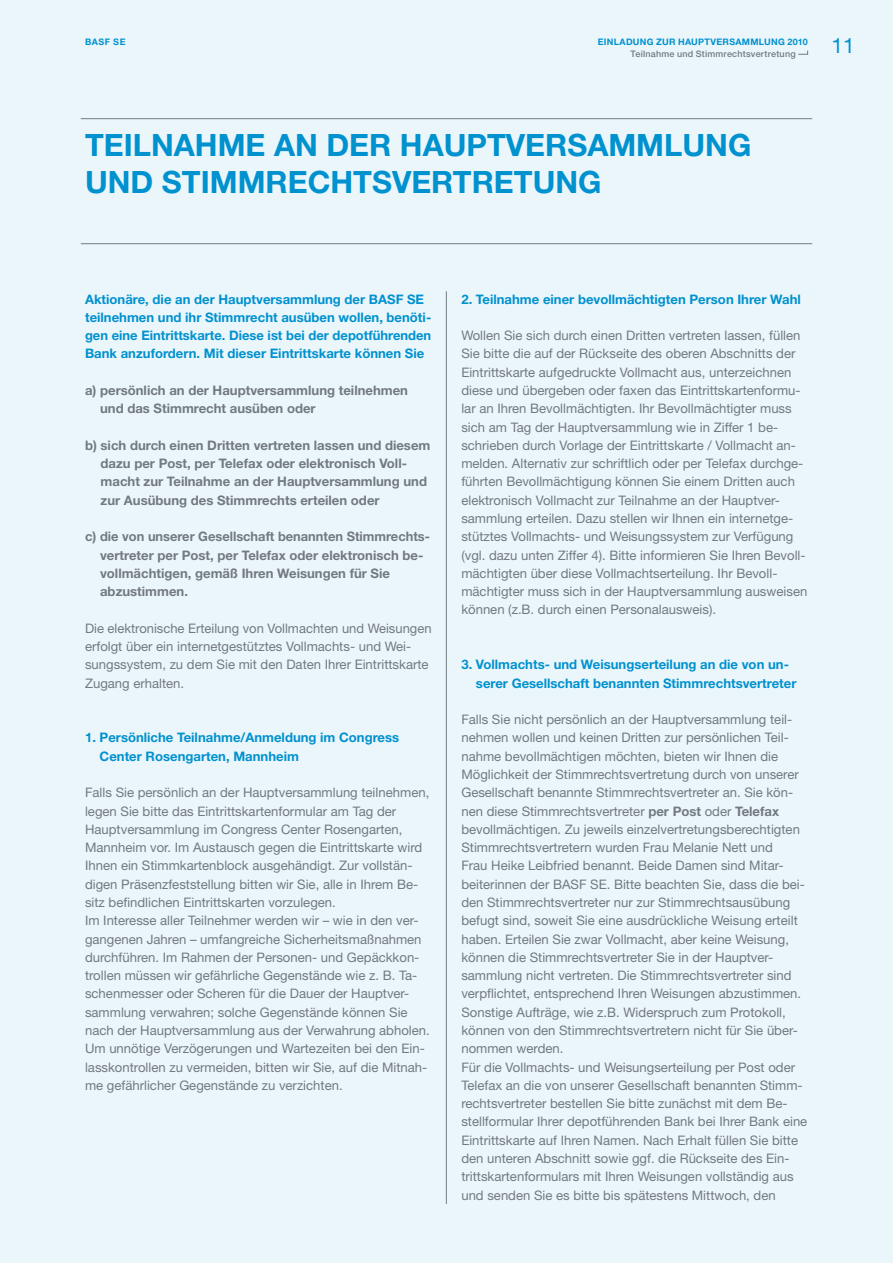
<style>
.page{position:relative;width:893px;height:1263px;background:#ebf6fb}
.page>*{position:absolute;margin:0;border:0;box-sizing:border-box;transform-origin:0 0}
.t1{font:700 30.75px "Helvetica Finanz Std";color:#0091cf}
.t2{font:21px "Helvetica Finanz Std";color:#0091cf}
.t3{font:13.2px/18.3px "Helvetica Finanz Std";color:#72797f}
.t4{font:700 13.2px/18.3px "Helvetica Finanz Std";color:#0091cf}
.t5{font:700 13.2px/18.3px "Helvetica Finanz Std";color:#72797f}
.t6{font:700 9px "Helvetica Finanz Std";letter-spacing:.03em;color:#0091cf}
.t7{font:500 9px "Helvetica Finanz Std";letter-spacing:.025em;color:#72797f}
.s1{font-weight:700}
</style>
<div class="page">
<svg style="left:798px;top:50px;width:10px;height:5px"></svg>
<hr style="left:81px;top:118px;width:731px;height:1px;background:#72797f">
<hr style="left:81px;top:243px;width:731px;height:1px;background:#72797f">
<hr style="left:446px;top:291px;width:1px;height:913px;background:#72797f">
<p class="t6" style="left:85px;top:36px;width:42px">BASF SE</p>
<p class="t6" style="left:598px;top:36px;width:127px">einladung zur hauptversamm</p>
<p class="t6" style="left:759px;top:36px;width:51px">lung 2010</p>
<p class="t7" style="left:631px;top:48px;width:167px">Teilnahme und Stimmrechtsvertretung</p>
<h2 class="t2" style="left:831px;top:33px;width:25px">11</h2>
<h1 class="t1" style="left:85px;top:126px;width:380px">TEILNAHME AN DER HAUPTV</h1>
<h1 class="t1" style="left:525px;top:126px;width:161px">ERSAMMLUNG</h1>
<h1 class="t1" style="left:85px;top:164px;width:23px">UND</h1>
<h1 class="t1" style="left:162px;top:164px;width:375px">STI MMRECHTSVERTRETUNG</h1>
<p class="t4" style="left:85px;top:290px;width:348px">Aktionäre, die an der Hauptversammlung der BASF SE teilnehmen und ihr Stimmrecht ausüben wollen, benöti&shy;gen eine Eintrittskarte. Diese ist bei der depotführenden Bank anzufordern. Mit dieser Eintrittskarte können Sie</p>
<p class="t5" style="left:100px;top:381px;width:309px;text-indent:-15px">a) persönlich an der Hauptversammlung teilnehmen und das Stimmrecht ausüben oder</p>
<p class="t5" style="left:101px;top:436px;width:331px;text-indent:-16px">b) sich durch einen Dritten vertreten lassen und diesem dazu per Post, per Telefax oder elektronisch Voll&shy;macht zur Teilnahme an der Hauptversammlung und zur Ausübung des Stimmrechts erteilen oder</p>
<p class="t5" style="left:100px;top:527px;width:331px;text-indent:-15px">c) die von unserer Gesellschaft benannten Stimmrechts&shy;vertreter per Post, per Telefax oder elektronisch be&shy;vollmächtigen, gemäß Ihren Weisungen für Sie abzustimmen.</p>
<p class="t3" style="left:85px;top:619px;width:348px">Die elektronische Erteilung von Vollmachten und Weisungen erfolgt über ein internetgestütztes Vollmachts- und Wei&shy;sungssystem, zu dem Sie mit den Daten Ihrer Eintrittskarte Zugang erhalten.</p>
<p class="t4" style="left:100px;top:728px;width:301px;text-indent:-15px">1. Persönliche Teilnahme/Anmeldung im Congress<br>Center Rosengarten, Mannheim</p>
<p class="t3" style="left:85px;top:783px;width:346px">Falls Sie persönlich an der Hauptversammlung teilnehmen, legen Sie bitte das Eintrittskartenformular am Tag der Hauptversammlung im Congress Center Rosengarten, Mannheim vor. Im Austausch gegen die Eintrittskarte wird Ihnen ein Stimmkartenblock ausgehändigt. Zur vollstän&shy;digen Präsenzfeststellung bitten wir Sie, alle in Ihrem Be&shy;sitz befindlichen Eintrittskarten vorzulegen.<br>Im Interesse aller Teilnehmer werden wir – wie in den ver&shy;gangenen Jahren – umfangreiche Sicherheitsmaßnahmen durchführen. Im Rahmen der Personen- und Gepäckkon&shy;trollen müssen wir gefährliche Gegenstände wie z. B. Ta&shy;schenmesser oder Scheren für die Dauer der Hauptver&shy;sammlung verwahren; solche Gegenstände können Sie nach der Hauptversammlung aus der Verwahrung abholen.<br>Um unnötige Verzögerungen und Wartezeiten bei den Ein&shy;lasskontrollen zu vermeiden, bitten wir Sie, auf die Mitnah&shy;me gefährlicher Gegenstände zu verzichten.</p>
<p class="t4" style="left:461px;top:290px;width:341px">2. Teilnahme einer bevollmächtigten Person Ihrer Wahl</p>
<p class="t3" style="left:461px;top:326px;width:347px">Wollen Sie sich durch einen Dritten vertreten lassen, füllen Sie bitte die auf der Rückseite des oberen Abschnitts der Eintrittskarte aufgedruckte Vollmacht aus, unterzeichnen diese und übergeben oder faxen das Eintrittskartenformu&shy;lar an Ihren Bevollmächtigten. Ihr Bevollmächtigter muss sich am Tag der Hauptversammlung wie in Ziffer 1 be&shy;schrieben durch Vorlage der Eintrittskarte / Vollmacht an&shy;melden. Alternativ zur schriftlich oder per Telefax durchge&shy;führten Bevollmächtigung können Sie einem Dritten auch elektronisch Vollmacht zur Teilnahme an der Hauptver&shy;sammlung erteilen. Dazu stellen wir Ihnen ein internetge&shy;stütztes Vollmachts- und Weisungssystem zur Verfügung (vgl. dazu unten Ziffer 4). Bitte informieren Sie Ihren Bevoll&shy;mächtigten über diese Vollmachtserteilung. Ihr Bevoll&shy;mächtigter muss sich in der Hauptversammlung ausweisen können (z.B. durch einen Personalausweis).</p>
<p class="t4" style="left:476px;top:655px;width:322px;text-indent:-15px">3. Vollmachts- und Weisungserteilung an die von un&shy;serer Gesellschaft benannten Stimmrechtsvertreter</p>
<p class="t3" style="left:461px;top:710px;width:347px">Falls Sie nicht persönlich an der Hauptversammlung teil&shy;nehmen wollen und keinen Dritten zur persönlichen Teil&shy;nahme bevollmächtigen möchten, bieten wir Ihnen die Möglichkeit der Stimmrechtsvertretung durch von unserer Gesellschaft benannte Stimmrechtsvertreter an. Sie kön&shy;nen diese Stimmrechtsvertreter <span class="s1">per Post</span> oder <span class="s1">Telefax </span>bevollmächtigen. Zu jeweils einzelvertretungsberechtigten Stimmrechtsvertretern wurden Frau Melanie Nett und<br>Frau Heike Leibfried benannt. Beide Damen sind Mitar&shy;beiterinnen der BASF SE. Bitte beachten Sie, dass die bei&shy;den Stimmrechtsvertreter nur zur Stimmrechtsausübung befugt sind, soweit Sie eine ausdrückliche Weisung erteilt haben. Erteilen Sie zwar Vollmacht, aber keine Weisung, können die Stimmrechtsvertreter Sie in der Hauptver&shy;sammlung nicht vertreten. Die Stimmrechtsvertreter sind verpflichtet, entsprechend Ihren Weisungen abzustimmen.<br>Sonstige Aufträge, wie z.B. Widerspruch zum Protokoll, können von den Stimmrechtsvertretern nicht für Sie über&shy;nommen werden.<br>Für die Vollmachts- und Weisungserteilung per Post oder Telefax an die von unserer Gesellschaft benannten Stimm&shy;rechtsvertreter bestellen Sie bitte zunächst mit dem Be&shy;stellformular Ihrer depotführenden Bank bei Ihrer Bank eine Eintrittskarte auf Ihren Namen. Nach Erhalt füllen Sie bitte den unteren Abschnitt sowie ggf. die Rückseite des Ein&shy;trittskartenformulars mit Ihren Weisungen vollständig aus und senden Sie es bitte bis spätestens Mittwoch, den</p>
</div>
